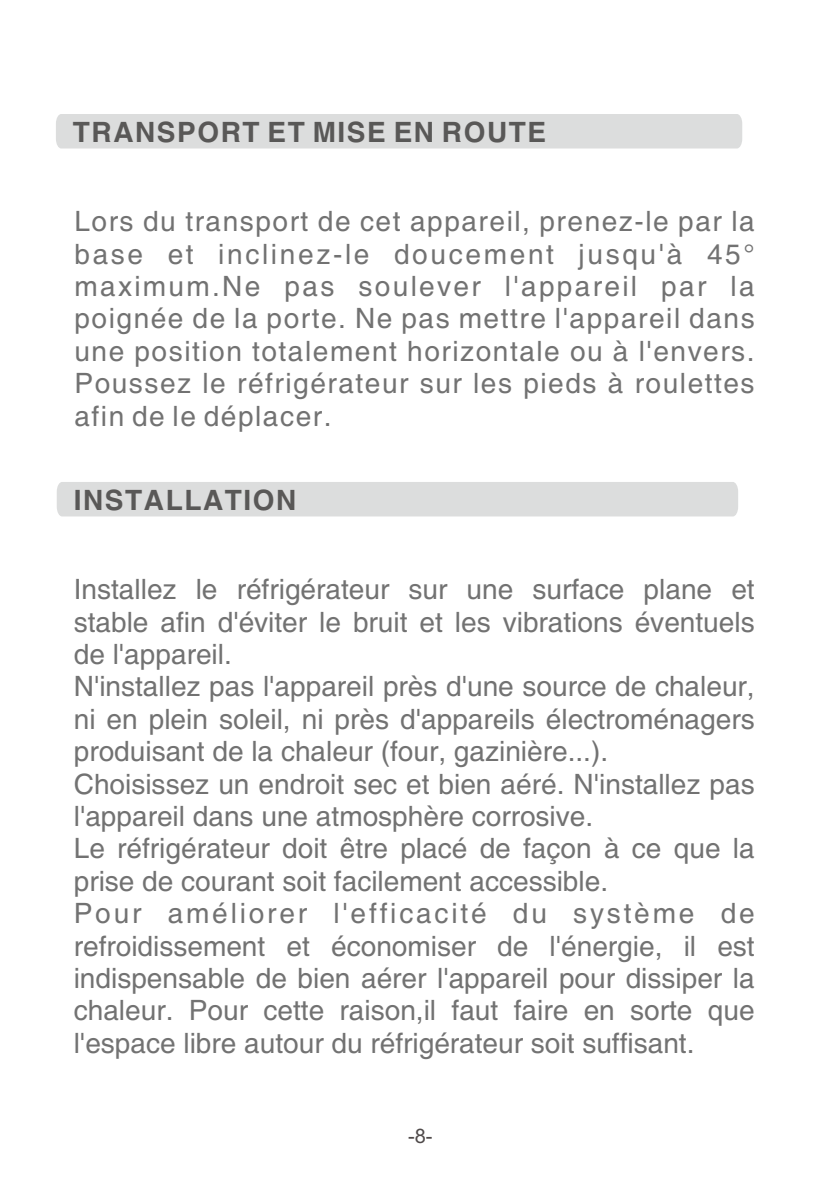
<style>
.page{position:relative;width:840px;height:1191px;background:#fff}
.page>*{position:absolute;margin:0;border:0;box-sizing:border-box;transform-origin:0 0}
.t1{font:28px/32.4px "Arial";color:#727272;text-align:justify}
.t2{font:700 28px "Arial";letter-spacing:.055em;color:#595857}
.t3{font:20px "Arial";color:#4f4a4a}
</style>
<div class="page">
<div style="left:56px;top:114px;width:685px;height:34px;background:#dcdddd"></div>
<div style="left:57px;top:482px;width:680px;height:34px;background:#dcdddd"></div>
<p class="t2" style="left:73px;top:121px;width:474px">TRANSPORT ET MISE EN ROUTE</p>
<p class="t1" style="left:74px;top:208px;width:681px">Lors du transport de cet appareil, prenez-le par la base et inclinez-le doucement jusqu'à 45° maximum.Ne pas soulever l'appareil par la poignée de la porte. Ne pas mettre l'appareil dans une position totalement horizontale ou à l'envers.<br>Poussez le réfrigérateur sur les pieds à roulettes afin de le déplacer.</p>
<p class="t2" style="left:74px;top:489px;width:224px">INSTALLATION</p>
<p class="t1" style="left:74px;top:576px;width:682px;text-align:left">Installez le réfrigérateur sur une surface plane et stable afin d'éviter le bruit et les vibrations éventuels de l'appareil.<br>N'installez pas l'appareil près d'une source de chaleur, ni en plein soleil, ni près d'appareils électroménagers produisant de la chaleur (four, gazinière...).<br>Choisissez un endroit sec et bien aéré. N'installez pas l'appareil dans une atmosphère corrosive.<br>Le réfrigérateur doit être placé de façon à ce que la prise de courant soit facilement accessible.<br>Pour améliorer l'efficacité du système de refroidissement et économiser de l'énergie, il est indispensable de bien aérer l'appareil pour dissiper la chaleur. Pour cette raison,il faut faire en sorte que l'espace libre autour du réfrigérateur soit suffisant.</p>
<p class="t3" style="left:408px;top:1128px;width:26px">-8-</p>
</div>
